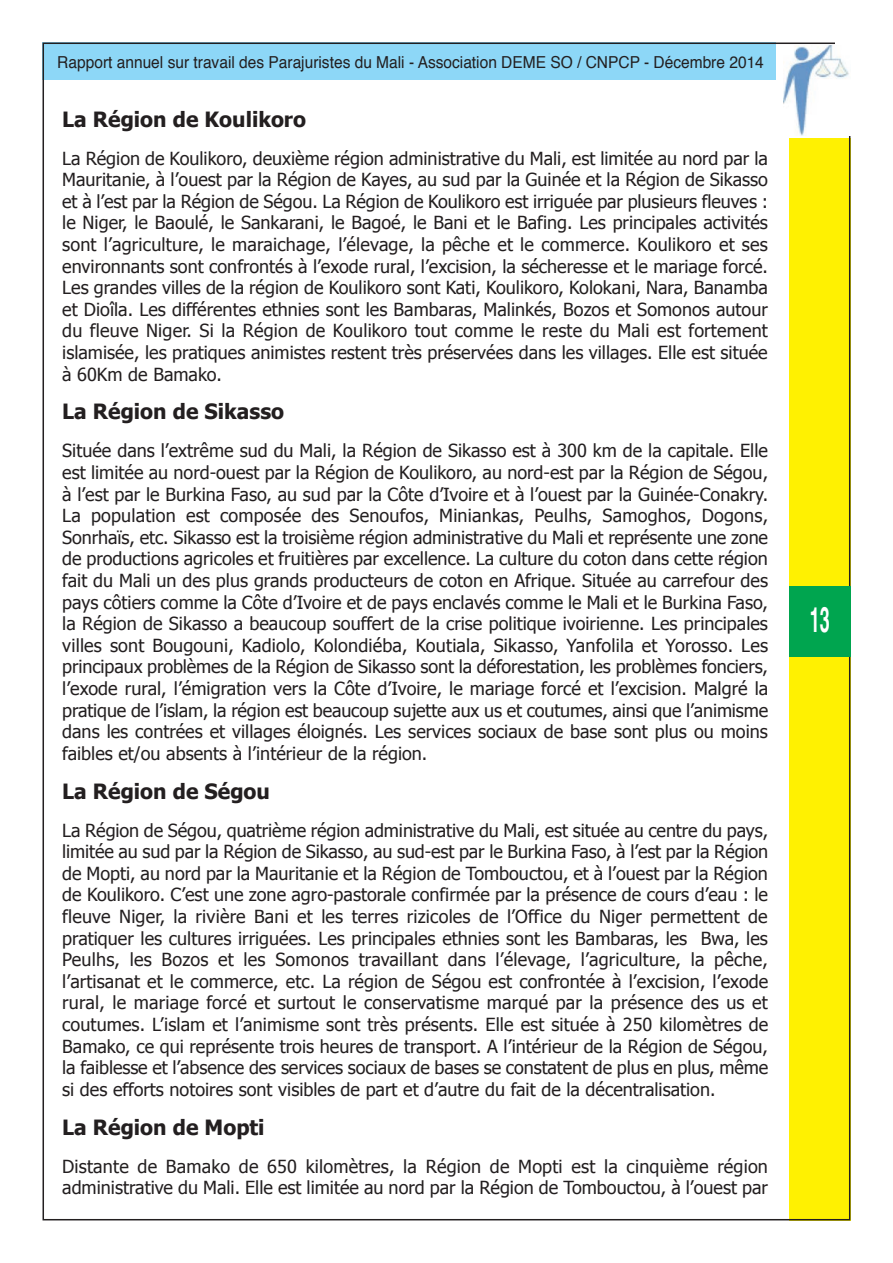
<style>
.page{position:relative;width:893px;height:1263px;background:#fff}
.page>*{position:absolute;margin:0;border:0;box-sizing:border-box;transform-origin:0 0}
.t1{font:700 34.95px "Helvetica";color:#fff;scale:.52 1}
.t2{font:700 21px "Tahoma";color:#231f20}
.t3{font:18px/21.6px "Tahoma";color:#231f20;text-align:justify}
.t4{font:16.5px "Helvetica";color:#231f20;scale:.94 1}
</style>
<div class="page">
<div style="left:790px;top:138px;width:61px;height:1082px;background:#fff101"></div>
<div style="left:42px;top:43px;width:733px;height:37px;background:#8dd7f7"></div>
<img style="left:784px;top:45px;width:65px;height:91px">
<div style="left:789px;top:587px;width:61px;height:70px;background:#00a54f"></div>
<p class="t4" style="left:57px;top:55px;width:753px">Rapport annuel sur travail des Parajuristes du Mali - Association DEME SO / CNPCP - Décembre 2014</p>
<p class="t2" style="left:62px;top:106px;width:245px">La Région de Koulikoro</p>
<p class="t3" style="left:62px;top:147px;width:707px">La Région de Koulikoro, deuxième région administrative du Mali, est limitée au nord par la Mauritanie, à l’ouest par la Région de Kayes, au sud par la Guinée et la Région de Sikasso et à l’est par la Région de Ségou. La Région de Koulikoro est irriguée par plusieurs fleuves : le Niger, le Baoulé, le Sankarani, le Bagoé, le Bani et le Bafing. Les principales activités sont l’agriculture, le maraichage, l’élevage, la pêche et le commerce. Koulikoro et ses environnants sont confrontés à l’exode rural, l’excision, la sécheresse et le mariage forcé.<br>Les grandes villes de la région de Koulikoro sont Kati, Koulikoro, Kolokani, Nara, Banamba et Dioîla. Les différentes ethnies sont les Bambaras, Malinkés, Bozos et Somonos autour du fleuve Niger. Si la Région de Koulikoro tout comme le reste du Mali est fortement islamisée, les pratiques animistes restent très préservées dans les villages. Elle est située à 60Km de Bamako.</p>
<p class="t2" style="left:62px;top:398px;width:223px">La Région de Sikasso</p>
<p class="t3" style="left:62px;top:439px;width:708px">Située dans l’extrême sud du Mali, la Région de Sikasso est à 300 km de la capitale. Elle est limitée au nord-ouest par la Région de Koulikoro, au nord-est par la Région de Ségou, à l’est par le Burkina Faso, au sud par la Côte d’Ivoire et à l’ouest par la Guinée-Conakry.<br>La population est composée des Senoufos, Miniankas, Peulhs, Samoghos, Dogons, Sonrhaïs, etc. Sikasso est la troisième région administrative du Mali et représente une zone de productions agricoles et fruitières par excellence. La culture du coton dans cette région fait du Mali un des plus grands producteurs de coton en Afrique. Située au carrefour des pays côtiers comme la Côte d’Ivoire et de pays enclavés comme le Mali et le Burkina Faso, la Région de Sikasso a beaucoup souffert de la crise politique ivoirienne. Les principales villes sont Bougouni, Kadiolo, Kolondiéba, Koutiala, Sikasso, Yanfolila et Yorosso. Les principaux problèmes de la Région de Sikasso sont la déforestation, les problèmes fonciers, l’exode rural, l’émigration vers la Côte d’Ivoire, le mariage forcé et l’excision. Malgré la pratique de l’islam, la région est beaucoup sujette aux us et coutumes, ainsi que l’animisme dans les contrées et villages éloignés. Les services sociaux de base sont plus ou moins faibles et/ou absents à l’intérieur de la région.</p>
<p class="t2" style="left:62px;top:778px;width:209px">La Région de Ségou</p>
<p class="t3" style="left:62px;top:819px;width:708px">La Région de Ségou, quatrième région administrative du Mali, est située au centre du pays, limitée au sud par la Région de Sikasso, au sud-est par le Burkina Faso, à l’est par la Région de Mopti, au nord par la Mauritanie et la Région de Tombouctou, et à l’ouest par la Région de Koulikoro. C’est une zone agro-pastorale confirmée par la présence de cours d’eau : le fleuve Niger, la rivière Bani et les terres rizicoles de l’Office du Niger permettent de pratiquer les cultures irriguées. Les principales ethnies sont les Bambaras, les Bwa, les Peulhs, les Bozos et les Somonos travaillant dans l’élevage, l’agriculture, la pêche, l’artisanat et le commerce, etc. La région de Ségou est confrontée à l’excision, l’exode rural, le mariage forcé et surtout le conservatisme marqué par la présence des us et coutumes. L’islam et l’animisme sont très présents. Elle est située à 250 kilomètres de Bamako, ce qui représente trois heures de transport. A l’intérieur de la Région de Ségou, la faiblesse et l’absence des services sociaux de bases se constatent de plus en plus, même si des efforts notoires sont visibles de part et d’autre du fait de la décentralisation.</p>
<p class="t2" style="left:62px;top:1114px;width:204px">La Région de Mopti</p>
<p class="t3" style="left:62px;top:1155px;width:707px">Distante de Bamako de 650 kilomètres, la Région de Mopti est la cinquième région administrative du Mali. Elle est limitée au nord par la Région de Tombouctou, à l’ouest par</p>
<h1 class="t1" style="left:810px;top:605px;width:40px">13</h1>
</div>
